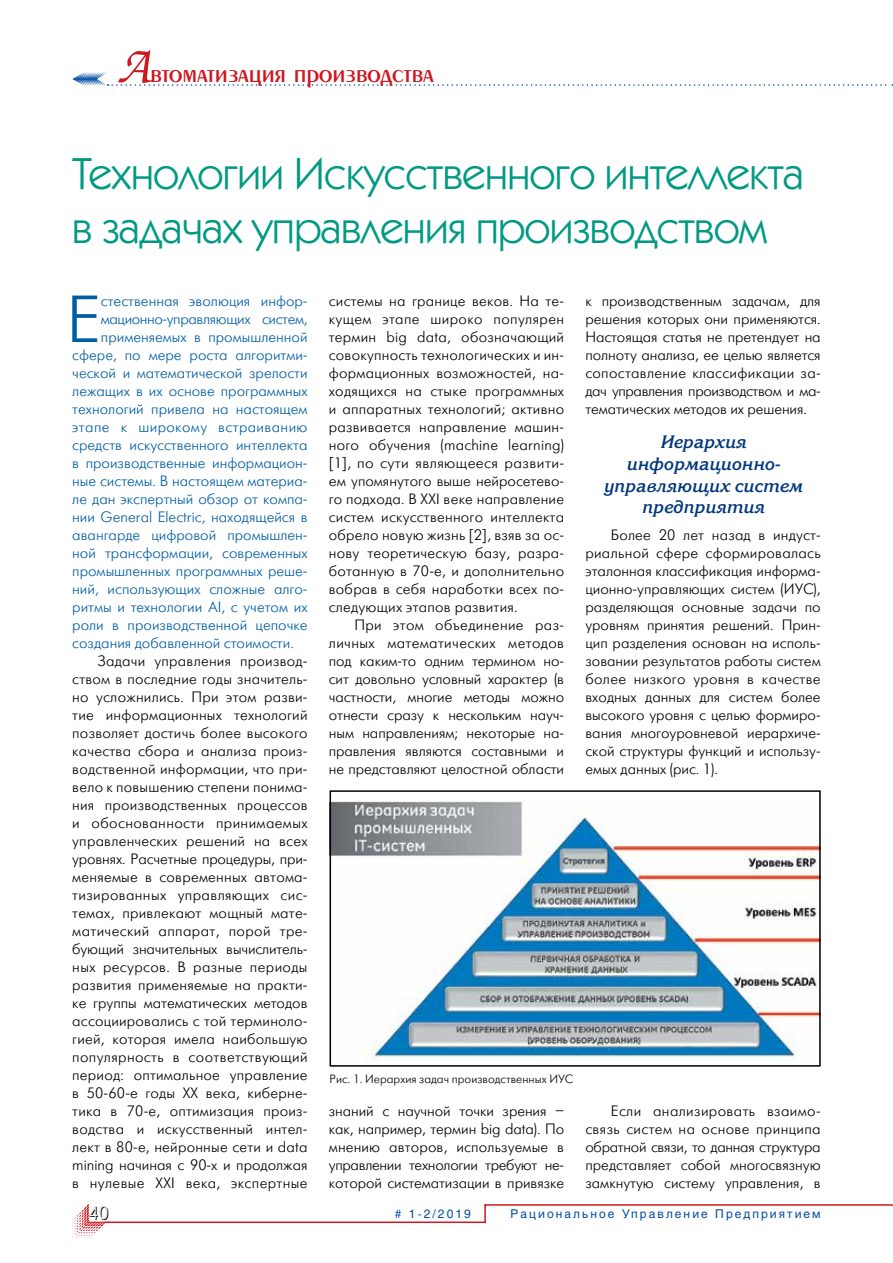
<style>
.page{position:relative;width:893px;height:1263px;background:#fff}
.page>*{position:absolute;margin:0;border:0;box-sizing:border-box;transform-origin:0 0}
.t1{font:66.45px "Futuris Light C";color:#005da4}
.t2{font:45px/54px "Kabel C";letter-spacing:-.01em;color:#009a82}
.t3{font:27px "Penta Demi";color:#ce171e}
.t4{font:italic 700 18px/21.6px "Korinna C";color:#00377b;text-align:center}
.t5{font:18px "Futuris Shadow C";color:#000}
.t6{font:15px/18px "Futuris Light C";color:#000;text-align:justify}
.t7{font:15px "Futuris Light C";color:#005da4}
.t8{font:15px "Futuris Light C";letter-spacing:-.025em;color:#005da4}
.t9{font:15px "Futuris Light C";letter-spacing:.025em;color:#005da4}
.t10{font:12px "Helios";letter-spacing:.17em;color:#034ea2}
.t11{font:12px "Futuris Light C";color:#000}
.s1{font-family:"Zapf Chancery C";font-size:54px}
</style>
<div class="page">
<svg style="left:72px;top:1204px;width:34px;height:34px"></svg>
<svg style="left:484px;top:1206px;width:2px;height:15px"></svg>
<hr style="left:105px;top:1221px;width:381px;height:2px;background:#ce171e">
<hr style="left:484px;top:1204px;width:409px;height:2px;background:#ce171e">
<svg style="left:72px;top:72px;width:821px;height:14px"></svg>
<img style="left:333px;top:800px;width:485px;height:263px">
<div style="left:330px;top:790px;width:491px;height:277px;border:2px solid #000"></div>
<h3 class="t3" style="left:117px;top:60px;width:319px"><span class="s1">А</span>втоматизация производства</h3>
<h2 class="t2" style="left:72px;top:145px;width:733px">Технологии Искусственного интеллекта в задачах управления производством</h2>
<h1 class="t1" style="left:66px;top:285px;width:36px">Е</h1>
<p class="t7" style="left:101px;top:293px;width:208px">стественная эволюция инфор-</p>
<p class="t8" style="left:101px;top:311px;width:208px">мационно-управляющих систем,</p>
<p class="t7" style="left:101px;top:329px;width:208px">применяемых в промышленной</p>
<p class="t7" style="left:72px;top:347px;width:237px">сфере, по мере роста алгоритми-</p>
<p class="t7" style="left:72px;top:365px;width:237px">ческой и математической зрелости</p>
<p class="t7" style="left:72px;top:383px;width:237px">лежащих в их основе программных</p>
<p class="t7" style="left:72px;top:401px;width:237px">технологий привела на настоящем</p>
<p class="t9" style="left:72px;top:419px;width:237px">этапе к широкому встраиванию</p>
<p class="t7" style="left:72px;top:437px;width:237px">средств искусственного интеллекта</p>
<p class="t7" style="left:72px;top:455px;width:237px">в производственные информацион-</p>
<p class="t7" style="left:72px;top:473px;width:237px">ные системы. В настоящем материа-</p>
<p class="t7" style="left:72px;top:491px;width:237px">ле дан экспертный обзор от компа-</p>
<p class="t7" style="left:72px;top:509px;width:237px">нии General Electric, находящейся в</p>
<p class="t7" style="left:72px;top:527px;width:237px">авангарде цифровой промышлен-</p>
<p class="t7" style="left:72px;top:545px;width:237px">ной трансформации, современных</p>
<p class="t7" style="left:72px;top:563px;width:237px">промышленных программных реше-</p>
<p class="t7" style="left:72px;top:581px;width:237px">ний, использующих сложные алго-</p>
<p class="t7" style="left:72px;top:599px;width:237px">ритмы и технологии AI, с учетом их</p>
<p class="t7" style="left:72px;top:617px;width:237px">роли в производственной цепочке</p>
<p class="t7" style="left:72px;top:635px;width:223px">создания добавленной стоимости.</p>
<p class="t6" style="left:72px;top:652px;width:237px;text-indent:26px">Задачи управления производ&shy;ством в последние годы значитель&shy;но усложнились. При этом разви&shy;тие информационных технологий позволяет достичь более высокого качества сбора и анализа произ&shy;водственной информации, что при&shy;вело к повышению степени понима&shy;ния производственных процессов и обоснованности принимаемых управленческих решений на всех уровнях. Расчетные процедуры, при&shy;меняемые в современных автома&shy;тизированных управляющих сис&shy;темах, привлекают мощный мате&shy;матический аппарат, порой тре&shy;бующий значительных вычислитель&shy;ных ресурсов. В разные периоды развития применяемые на практи&shy;ке группы математических методов ассоциировались с той терминоло&shy;гией, которая имела наибольшую популярность в соответствующий период: оптимальное управление в 50-60-е годы XX века, киберне&shy;тика в 70-е, оптимизация произ&shy;водства и искусственный интел&shy;лект в 80-е, нейронные сети и data mining начиная с 90-х и продолжая в нулевые XXI века, экспертные</p>
<p class="t5" style="left:89px;top:1204px;width:21px">40</p>
<p class="t6" style="left:329px;top:292px;width:237px">системы на границе веков. На те&shy;кущем этапе широко популярен термин big data, обозначающий совокупность технологических и ин&shy;формационных возможностей, на&shy;ходящихся на стыке программных и аппаратных технологий; активно развивается направление машин&shy;ного обучения (machine learning) [1], по сути являющееся развити&shy;ем упомянутого выше нейросетево&shy;го подхода. В XXI веке направление систем искусственного интеллекта обрело новую жизнь [2], взяв за ос&shy;нову теоретическую базу, разра&shy;ботанную в 70-е, и дополнительно вобрав в себя наработки всех по&shy;следующих этапов развития.</p>
<p class="t6" style="left:329px;top:616px;width:237px;text-indent:26px">При этом объединение раз&shy;личных математических методов под каким-то одним термином но&shy;сит довольно условный характер (в частности, многие методы можно отнести сразу к нескольким науч&shy;ным направлениям; некоторые на&shy;правления являются составными и не представляют целостной области</p>
<p class="t6" style="left:585px;top:292px;width:237px">к производственным задачам, для решения которых они применяются.<br>Настоящая статья не претендует на полноту анализа, ее целью является сопоставление классификации за&shy;дач управления производством и ма&shy;тематических методов их решения.</p>
<p class="t4" style="left:604px;top:432px;width:200px">Иерархия информационно&shy;управляющих систем предприятия</p>
<p class="t6" style="left:585px;top:526px;width:237px;text-indent:26px">Более 20 лет назад в индуст&shy;риальной сфере сформировалась эталонная классификация информа&shy;ционно-управляющих систем (ИУС), разделяющая основные задачи по уровням принятия решений. Прин&shy;цип разделения основан на исполь&shy;зовании результатов работы систем более низкого уровня в качестве входных данных для систем более высокого уровня с целью формиро&shy;вания многоуровневой иерархиче&shy;ской структуры функций и использу&shy;емых данных (рис. 1).</p>
<p class="t11" style="left:330px;top:1073px;width:245px">Рис. 1. Иерархия задач производственных ИУС</p>
<p class="t6" style="left:329px;top:1102px;width:237px">знаний с научной точки зрения – как, например, термин big data). По мнению авторов, используемые в управлении технологии требуют не&shy;которой систематизации в привязке</p>
<p class="t6" style="left:585px;top:1102px;width:237px;text-indent:26px">Если анализировать взаимо&shy;связь систем на основе принципа обратной связи, то данная структура представляет собой многосвязную замкнутую систему управления, в</p>
<p class="t10" style="left:395px;top:1207px;width:78px"># 1-2/2019</p>
<p class="t10" style="left:510px;top:1207px;width:312px">Рациональное Управление Предприятием</p>
</div>
